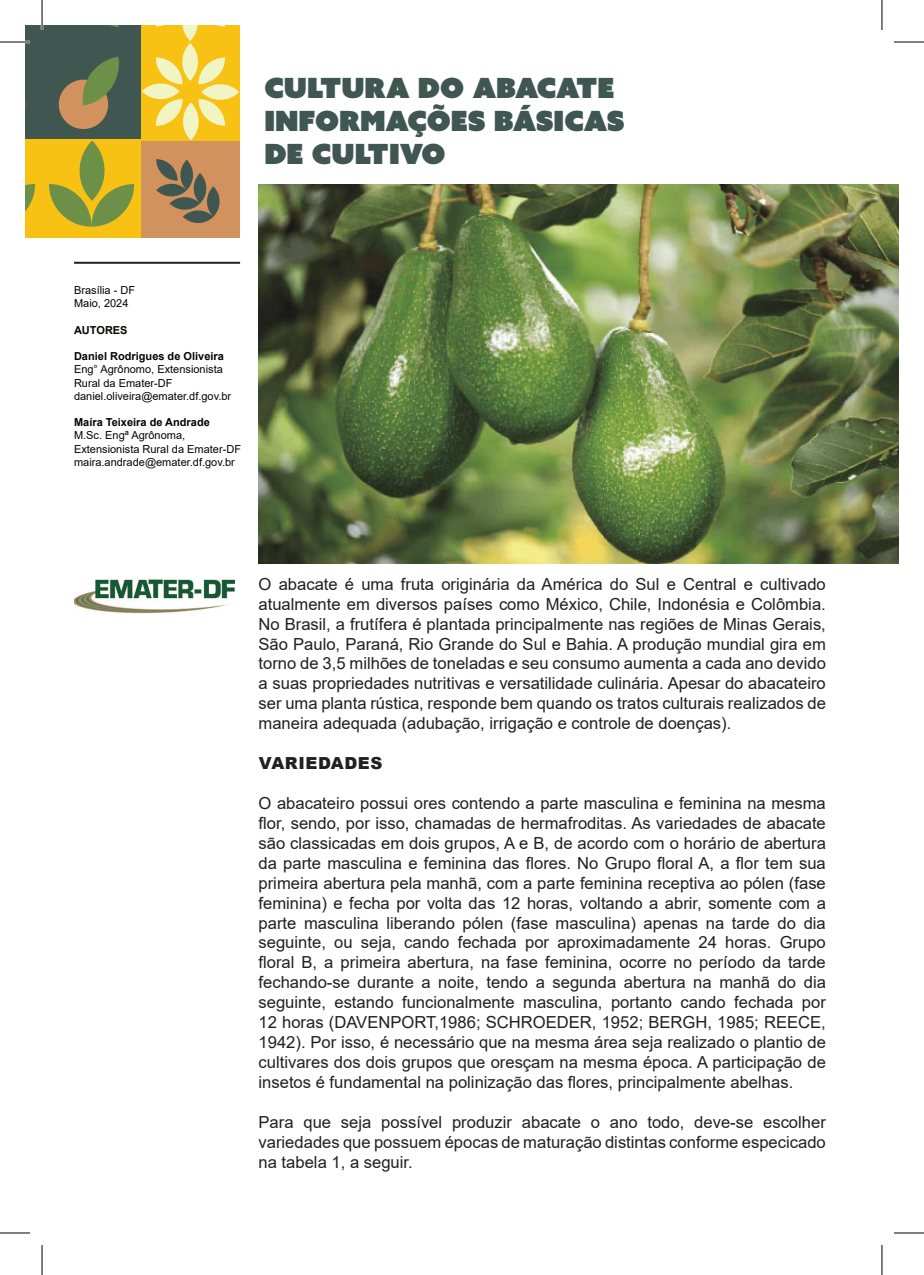
<style>
.page{position:relative;width:924px;height:1275px;background:#fff}
.page>*{position:absolute;margin:0;border:0;box-sizing:border-box;transform-origin:0 0}
.t1{font:27.8px/33.4px "Azo Sans Uber";color:#3f5651}
.t2{font:16.6px/20px "Arial";color:#231f20;text-align:justify}
.t3{font:900 16.6px "Arial";letter-spacing:.035em;color:#231f20}
.t4{font:11px/13.2px "Arial";color:#040503}
.t5{font:700 11px "Arial";color:#040503}
</style>
<div class="page">
<div style="left:141px;top:139px;width:99px;height:99px;background:#d2925d"></div>
<svg style="left:156px;top:159px;width:64px;height:64px"></svg>
<div style="left:42px;top:42px;width:99px;height:99px;background:#3f5651"></div>
<div style="left:59px;top:80px;width:49px;height:49px;background:#d2925d;border-radius:50%"></div>
<svg style="left:80px;top:57px;width:39px;height:49px"></svg>
<div style="left:42px;top:139px;width:99px;height:99px;background:#f7c214"></div>
<div style="left:141px;top:42px;width:99px;height:99px;background:#f7c214"></div>
<svg style="left:49px;top:141px;width:85px;height:86px"></svg>
<div style="left:25px;top:42px;width:17px;height:99px;background:#3f5651"></div>
<div style="left:25px;top:139px;width:17px;height:99px;background:#f7c214"></div>
<svg style="left:25px;top:184px;width:10px;height:28px"></svg>
<div style="left:25px;top:25px;width:17px;height:17px;background:#3f5651"></div>
<div style="left:42px;top:25px;width:99px;height:17px;background:#3f5651"></div>
<svg style="left:110px;top:25px;width:9px;height:2px"></svg>
<div style="left:141px;top:25px;width:99px;height:17px;background:#f7c214"></div>
<svg style="left:142px;top:25px;width:97px;height:115px"></svg>
<img style="left:258px;top:184px;width:640px;height:379px">
<hr style="left:74px;top:262px;width:166px;height:2px;background:#231f20">
<img style="left:74px;top:579px;width:160px;height:35px">
<hr style="left:0;top:41px;width:30px;height:2px;background:#fff">
<hr style="left:41px;top:0;width:2px;height:30px;background:#fff">
<hr style="left:0;top:42px;width:30px;height:1px;background:#000">
<hr style="left:893px;top:42px;width:30px;height:1px;background:#000">
<hr style="left:0;top:1232px;width:30px;height:1px;background:#000">
<hr style="left:893px;top:1232px;width:30px;height:1px;background:#000">
<hr style="left:42px;top:0;width:1px;height:30px;background:#000">
<hr style="left:42px;top:1245px;width:1px;height:30px;background:#000">
<hr style="left:881px;top:0;width:1px;height:30px;background:#000">
<hr style="left:881px;top:1245px;width:1px;height:30px;background:#000">
<h1 class="t1" style="left:264px;top:71px;width:361px">CULTURA DO ABACATE<br>INFORMAÇÕES BÁSICAS<br>DE CULTIVO</h1>
<p class="t4" style="left:74px;top:284px;width:63px">Brasília - DF<br>Maio, 2024</p>
<p class="t5" style="left:74px;top:322px;width:55px">AUTORES</p>
<p class="t5" style="left:74px;top:348px;width:151px">Daniel Rodrigues de Oliveira</p>
<p class="t4" style="left:74px;top:363px;width:159px">Eng° Agrônomo, Extensionista<br>Rural da Emater-DF daniel.oliveira@emater.df.gov.br</p>
<p class="t5" style="left:74px;top:414px;width:137px">Maíra Teixeira de Andrade</p>
<p class="t4" style="left:74px;top:429px;width:168px">M.Sc. Engª Agrônoma,<br>Extensionista Rural da Emater-DF maira.andrade@emater.df.gov.br</p>
<p class="t2" style="left:258px;top:574px;width:568px">O abacate é uma fruta originária da América do Sul e Central e cultivado atualmente em diversos países como México, Chile, Indonésia e Colômbia.<br>No Brasil, a frutífera é plantada principalmente nas regiões de Minas Gerais, São Paulo, Paraná, Rio Grande do Sul e Bahia. A produção mundial gira em torno de 3,5 milhões de toneladas e seu consumo aumenta a cada ano devido a suas propriedades nutritivas e versatilidade culinária. Apesar do abacateiro ser uma planta rústica, responde bem quando os tratos culturais realizados de maneira adequada (adubação, irrigação e controle de doenças).</p>
<p class="t3" style="left:259px;top:751px;width:125px">VARIEDADES</p>
<p class="t2" style="left:258px;top:793px;width:568px">O abacateiro possui ores contendo a parte masculina e feminina na mesma flor, sendo, por isso, chamadas de hermafroditas. As variedades de abacate são classicadas em dois grupos, A e B, de acordo com o horário de abertura da parte masculina e feminina das flores. No Grupo floral A, a flor tem sua primeira abertura pela manhã, com a parte feminina receptiva ao pólen (fase feminina) e fecha por volta das 12 horas, voltando a abrir, somente com a parte masculina liberando pólen (fase masculina) apenas na tarde do dia seguinte, ou seja, cando fechada por aproximadamente 24 horas. Grupo floral B, a primeira abertura, na fase feminina, ocorre no período da tarde fechando-se durante a noite, tendo a segunda abertura na manhã do dia seguinte, estando funcionalmente masculina, portanto cando fechada por 12 horas (DAVENPORT,1986; SCHROEDER, 1952; BERGH, 1985; REECE, 1942). Por isso, é necessário que na mesma área seja realizado o plantio de cultivares dos dois grupos que oresçam na mesma época. A participação de insetos é fundamental na polinização das flores, principalmente abelhas.</p>
<p class="t2" style="left:258px;top:1111px;width:568px">Para que seja possível produzir abacate o ano todo, deve-se escolher variedades que possuem épocas de maturação distintas conforme especicado na tabela 1, a seguir.</p>
</div>
